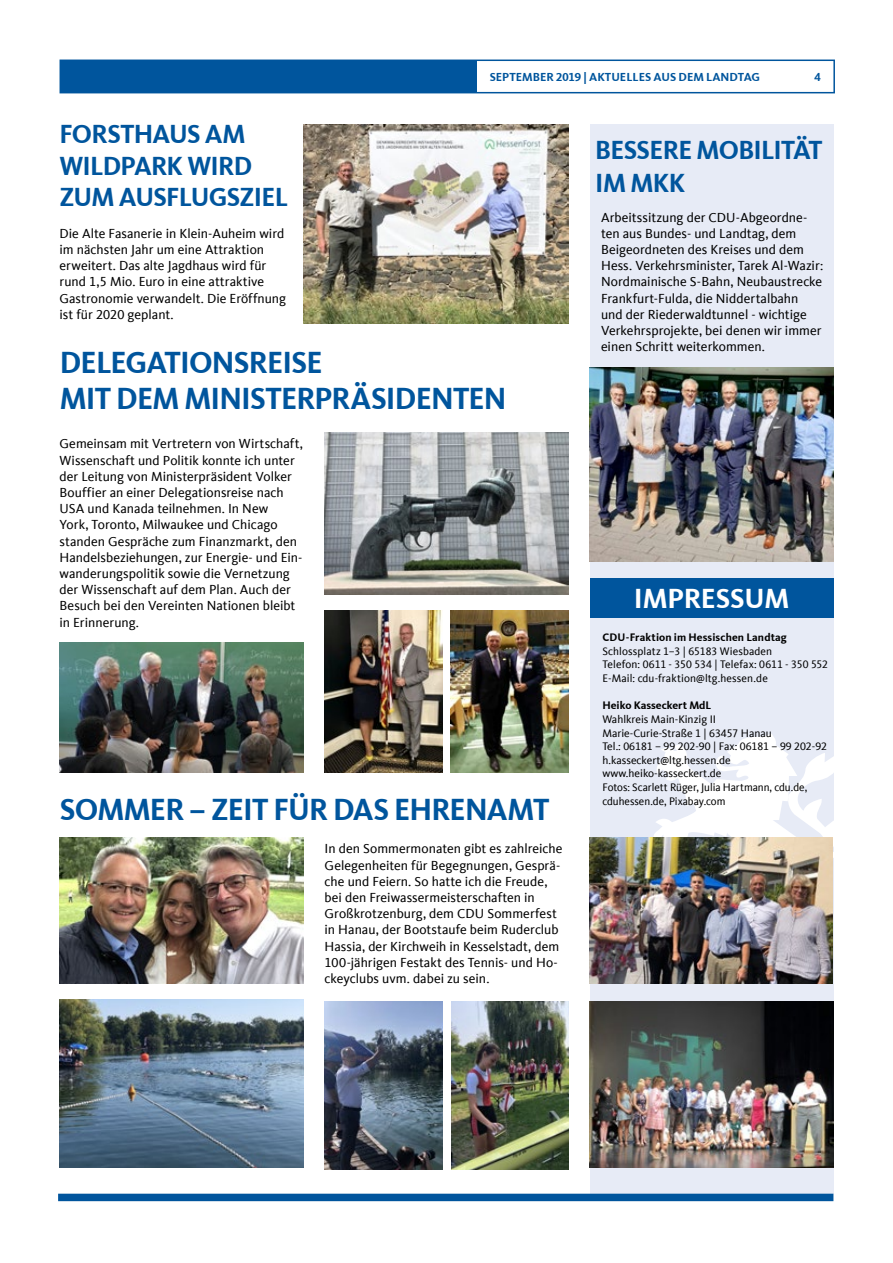
<style>
.page{position:relative;width:893px;height:1263px;background:#fff}
.page>*{position:absolute;margin:0;border:0;box-sizing:border-box;transform-origin:0 0}
.t1{font:700 31.5px/36px "CDU Kievit Tab";letter-spacing:-.025em;color:#00559d}
.t2{font:700 28.5px "CDU Kievit Tab";letter-spacing:-.01em;color:#fff}
.t3{font:700 27px/31.5px "CDU Kievit Tab";letter-spacing:-.03em;color:#00559d}
.t4{font:13.5px/16.2px "CDU Kievit Tab";color:#000}
.t5{font:700 12px "CDU Kievit Tab";color:#00559d}
.t6{font:11.25px/13.6px "CDU Kievit Tab";color:#000}
.t7{font:700 11.25px "CDU Kievit Tab";letter-spacing:.01em;color:#000}
</style>
<div class="page">
<div style="left:590px;top:124px;width:243px;height:1070px;background:#e7ebf6"></div>
<svg style="left:653px;top:733px;width:181px;height:201px"></svg>
<div style="left:590px;top:578px;width:243px;height:40px;background:#00559d"></div>
<div style="left:58px;top:1194px;width:775px;height:7px;background:#00559d"></div>
<div style="left:60px;top:60px;width:775px;height:33px;border:2px solid #00559d"></div>
<div style="left:60px;top:60px;width:417px;height:32px;background:#00559d"></div>
<img style="left:325px;top:432px;width:243px;height:162px">
<img style="left:303px;top:124px;width:265px;height:199px">
<img style="left:60px;top:999px;width:243px;height:168px">
<img style="left:590px;top:367px;width:243px;height:195px">
<img style="left:60px;top:643px;width:243px;height:129px">
<img style="left:325px;top:610px;width:117px;height:162px">
<img style="left:451px;top:610px;width:117px;height:162px">
<img style="left:60px;top:837px;width:243px;height:146px">
<img style="left:325px;top:1001px;width:117px;height:168px">
<img style="left:451px;top:1001px;width:118px;height:168px">
<img style="left:590px;top:1001px;width:243px;height:166px">
<img style="left:589px;top:837px;width:244px;height:146px">
<p class="t5" style="left:490px;top:70px;width:272px">SEPTEMBER 2019 | AKTUELLES AUS DEM LANDTAG</p>
<p class="t5" style="left:814px;top:70px;width:8px">4</p>
<h3 class="t3" style="left:60px;top:118px;width:230px">FORSTHAUS AM<br>WILDPARK WIRD<br>ZUM AUSFLUGSZIEL</h3>
<p class="t4" style="left:60px;top:225px;width:228px">Die Alte Fasanerie in Klein-Auheim wird im nächsten Jahr um eine Attraktion erweitert. Das alte Jagdhaus wird für rund 1,5 Mio. Euro in eine attraktive Gastronomie verwandelt. Die Eröffnung ist für 2020 geplant.</p>
<h1 class="t1" style="left:60px;top:345px;width:448px">DELEGATIONSREISE<br>MIT DEM MINISTERPRÄSIDENTEN</h1>
<p class="t4" style="left:60px;top:436px;width:245px">Gemeinsam mit Vertretern von Wirtschaft, Wissenschaft und Politik konnte ich unter der Leitung von Ministerpräsident Volker Bouffier an einer Delegationsreise nach USA und Kanada teilnehmen. In New<br>York, Toronto, Milwaukee und Chicago standen Gespräche zum Finanzmarkt, den Handelsbeziehungen, zur Energie- und Ein&shy;wanderungspolitik sowie die Vernetzung der Wissenschaft auf dem Plan. Auch der Besuch bei den Vereinten Nationen bleibt in Erinnerung.</p>
<h1 class="t1" style="left:60px;top:791px;width:491px">SOMMER – ZEIT FÜR DAS EHRENAMT</h1>
<p class="t4" style="left:325px;top:841px;width:239px">In den Sommermonaten gibt es zahlreiche Gelegenheiten für Begegnungen, Gesprä&shy;che und Feiern. So hatte ich die Freude, bei den Freiwassermeisterschaften in Großkrotzenburg, dem CDU Sommerfest in Hanau, der Bootstaufe beim Ruderclub Hassia, der Kirchweih in Kesselstadt, dem 100-jährigen Festakt des Tennis- und Ho&shy;ckeyclubs uvm. dabei zu sein.</p>
<h3 class="t3" style="left:595px;top:134px;width:229px;line-height:32.4px">BESSERE MOBILITÄT<br>IM MKK</h3>
<p class="t4" style="left:601px;top:209px;width:224px">Arbeitssitzung der CDU-Abgeordne&shy;ten aus Bundes- und Landtag, dem Beigeordneten des Kreises und dem Hess. Verkehrsminister, Tarek Al-Wazir:<br>Nordmainische S-Bahn, Neubaustrecke Frankfurt-Fulda, die Niddertalbahn und der Riederwaldtunnel - wichtige Verkehrsprojekte, bei denen wir immer einen Schritt weiterkommen.</p>
<h2 class="t2" style="left:634px;top:582px;width:157px">IMPRESSUM</h2>
<p class="t7" style="left:602px;top:631px;width:186px">CDU-Fraktion im Hessischen Landtag</p>
<p class="t6" style="left:602px;top:644px;width:227px">Schlossplatz 1–3 | 65183 Wiesbaden<br>Telefon: 0611 - 350 534 | Telefax: 0611 - 350 552<br>E-Mail: cdu-fraktion@ltg.hessen.de</p>
<p class="t7" style="left:602px;top:699px;width:110px">Heiko Kasseckert MdL</p>
<p class="t6" style="left:602px;top:712px;width:226px">Wahlkreis Main-Kinzig II<br>Marie-Curie-Straße 1 | 63457 Hanau<br>Tel.: 06181 – 99 202-90 | Fax: 06181 – 99 202-92 h.kasseckert@ltg.hessen.de www.heiko-kasseckert.de<br>Fotos: Scarlett Rüger, Julia Hartmann, cdu.de, cduhessen.de, Pixabay.com</p>
</div>
